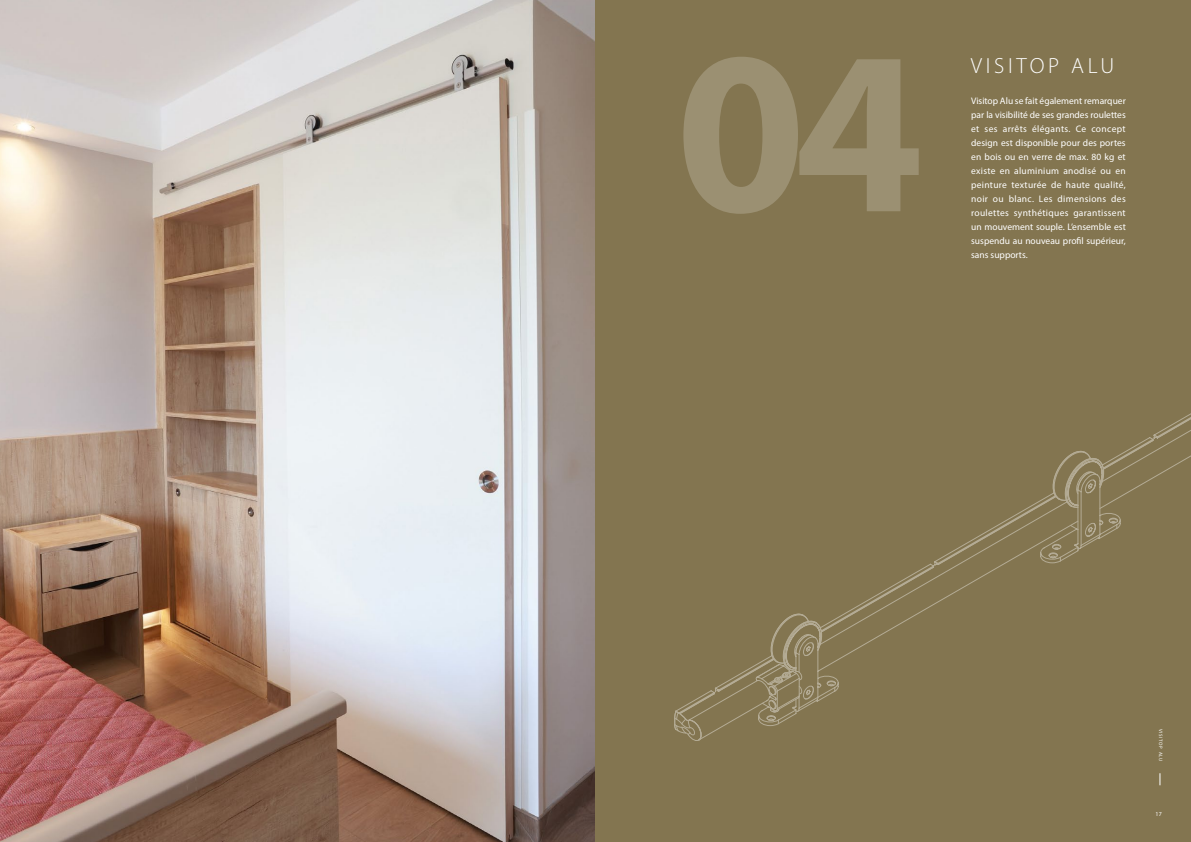
<style>
.page{position:relative;width:1191px;height:842px;background:#fff}
.page>*{position:absolute;margin:0;border:0;box-sizing:border-box;transform-origin:0 0}
.t1{font:300 22px "Myriad Pro";letter-spacing:.17em;color:#fff}
.t2{font:9.5px/14px "Myriad Pro";color:#fff;text-align:justify}
.t3{font:6px "Myriad Pro";color:#fff}
.t4{font:4.9px "Myriad Pro";letter-spacing:.145em;color:#fff}
</style>
<div class="page">
<img style="left:0;top:0;width:595px;height:842px">
<div style="left:595px;top:0;width:596px;height:842px;background:#837550"></div>
<svg style="left:1159px;top:773px;width:1px;height:12px"></svg>
<svg style="left:683px;top:57px;width:235px;height:103px"></svg>
<svg style="left:686px;top:160px;width:233px;height:54px"></svg>
<svg style="left:755px;top:205px;width:164px;height:9px"></svg>
<svg style="left:674px;top:413px;width:517px;height:328px"></svg>
<h1 class="t1" style="left:970px;top:53px;width:145px">VISITOP ALU</h1>
<p class="t2" style="left:971px;top:94px;width:156px">Visitop Alu se fait également remarquer par la visibilité de ses grandes roulettes et ses arrêts élégants. Ce concept design est disponible pour des portes en bois ou en verre de max. 80 kg et existe en aluminium anodisé ou en peinture texturée de haute qualité, noir ou blanc. Les dimensions des roulettes synthétiques garantissent un mouvement souple. L’ensemble est suspendu au nouveau profil supérieur, sans supports.</p>
<p class="t4" style="left:1163px;top:729px;width:34px;rotate:90deg">visitop alu</p>
<p class="t3" style="left:1155px;top:810px;width:8px">17</p>
</div>
